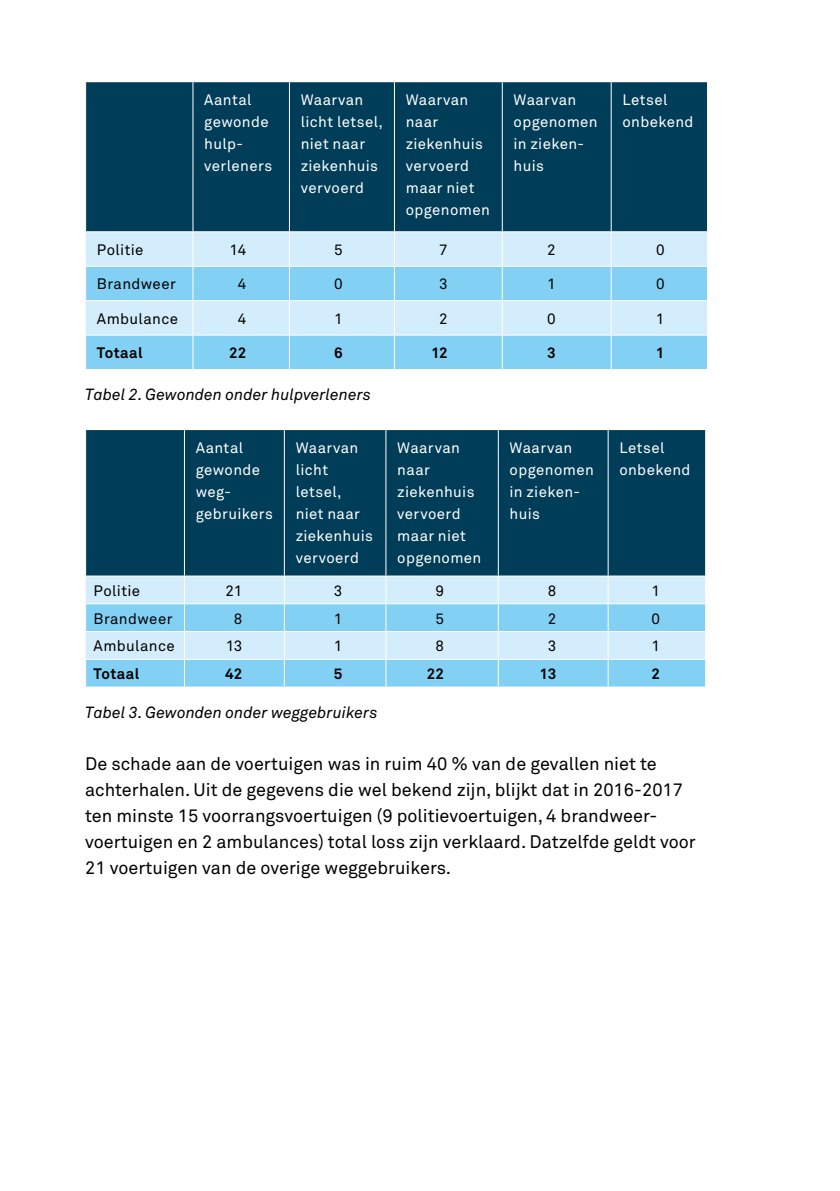
<style>
.page{position:relative;width:840px;height:1191px;background:#fff}
.page>*{position:absolute;margin:0;border:0;box-sizing:border-box;transform-origin:0 0}
.t1{font:18px/26px "Akkurat Std";color:#000}
.t2{font:italic 16px "Akkurat Std";color:#000}
.t3{font:15px/22px "Akkurat Std";letter-spacing:.025em;color:#fff}
.t4{font:15px "Akkurat Std";letter-spacing:.025em;color:#000}
.t5{font:700 15px "Akkurat Std";letter-spacing:.02em;color:#000}
</style>
<div class="page">
<div style="left:86px;top:82px;width:620px;height:149px;background:#003d58"></div>
<div style="left:86px;top:232px;width:620px;height:34px;background:#d4edfc"></div>
<svg style="left:86px;top:267px;width:620px;height:102px;background:#9edaf7"></svg>
<hr style="left:192px;top:232px;width:1px;height:34px;background:#fff">
<hr style="left:289px;top:232px;width:1px;height:34px;background:#fff">
<hr style="left:394px;top:232px;width:1px;height:34px;background:#fff">
<hr style="left:501px;top:232px;width:1px;height:34px;background:#fff">
<hr style="left:610px;top:232px;width:1px;height:34px;background:#fff">
<hr style="left:192px;top:301px;width:1px;height:33px;background:#fff">
<hr style="left:289px;top:301px;width:1px;height:33px;background:#fff">
<hr style="left:394px;top:301px;width:1px;height:33px;background:#fff">
<hr style="left:501px;top:301px;width:1px;height:33px;background:#fff">
<hr style="left:610px;top:301px;width:1px;height:33px;background:#fff">
<hr style="left:192px;top:82px;width:1px;height:149px;background:#fff">
<hr style="left:289px;top:82px;width:1px;height:149px;background:#fff">
<hr style="left:394px;top:82px;width:1px;height:149px;background:#fff">
<hr style="left:501px;top:82px;width:1px;height:149px;background:#fff">
<hr style="left:610px;top:82px;width:1px;height:149px;background:#fff">
<hr style="left:85px;top:300px;width:108px;height:1px;background:#fff">
<hr style="left:192px;top:267px;width:1px;height:33px;background:#fff">
<hr style="left:193px;top:300px;width:96px;height:1px;background:#fff">
<hr style="left:289px;top:267px;width:1px;height:33px;background:#fff">
<hr style="left:289px;top:300px;width:105px;height:1px;background:#fff">
<hr style="left:394px;top:267px;width:1px;height:33px;background:#fff">
<hr style="left:394px;top:300px;width:108px;height:1px;background:#fff">
<hr style="left:501px;top:267px;width:1px;height:33px;background:#fff">
<hr style="left:502px;top:300px;width:109px;height:1px;background:#fff">
<hr style="left:610px;top:267px;width:1px;height:33px;background:#fff">
<hr style="left:611px;top:300px;width:96px;height:1px;background:#fff">
<hr style="left:85px;top:334px;width:108px;height:1px;background:#fff">
<hr style="left:193px;top:334px;width:96px;height:1px;background:#fff">
<hr style="left:192px;top:335px;width:1px;height:34px;background:#fff">
<hr style="left:289px;top:334px;width:105px;height:1px;background:#fff">
<hr style="left:289px;top:335px;width:1px;height:34px;background:#fff">
<hr style="left:394px;top:334px;width:108px;height:1px;background:#fff">
<hr style="left:394px;top:335px;width:1px;height:34px;background:#fff">
<hr style="left:502px;top:334px;width:109px;height:1px;background:#fff">
<hr style="left:501px;top:335px;width:1px;height:34px;background:#fff">
<hr style="left:611px;top:334px;width:96px;height:1px;background:#fff">
<hr style="left:610px;top:335px;width:1px;height:34px;background:#fff">
<div style="left:86px;top:430px;width:618px;height:145px;background:#003d58"></div>
<div style="left:86px;top:576px;width:618px;height:27px;background:#d4edfc"></div>
<svg style="left:86px;top:604px;width:618px;height:82px;background:#9fdaf7"></svg>
<hr style="left:184px;top:430px;width:1px;height:145px;background:#fff">
<hr style="left:284px;top:430px;width:1px;height:145px;background:#fff">
<hr style="left:385px;top:430px;width:1px;height:145px;background:#fff">
<hr style="left:497px;top:430px;width:1px;height:145px;background:#fff">
<hr style="left:607px;top:430px;width:1px;height:145px;background:#fff">
<hr style="left:85px;top:631px;width:99px;height:1px;background:#fff">
<hr style="left:184px;top:631px;width:100px;height:1px;background:#fff">
<hr style="left:284px;top:631px;width:102px;height:1px;background:#fff">
<hr style="left:386px;top:631px;width:112px;height:1px;background:#fff">
<hr style="left:498px;top:631px;width:109px;height:1px;background:#fff">
<hr style="left:607px;top:631px;width:98px;height:1px;background:#fff">
<hr style="left:85px;top:659px;width:99px;height:1px;background:#fff">
<hr style="left:184px;top:659px;width:100px;height:1px;background:#fff">
<svg style="left:184px;top:576px;width:1px;height:110px"></svg>
<hr style="left:284px;top:659px;width:102px;height:1px;background:#fff">
<svg style="left:284px;top:576px;width:1px;height:110px"></svg>
<hr style="left:386px;top:659px;width:112px;height:1px;background:#fff">
<svg style="left:385px;top:576px;width:1px;height:110px"></svg>
<hr style="left:498px;top:659px;width:109px;height:1px;background:#fff">
<svg style="left:497px;top:576px;width:1px;height:110px"></svg>
<hr style="left:607px;top:659px;width:98px;height:1px;background:#fff">
<svg style="left:607px;top:576px;width:1px;height:110px"></svg>
<svg style="left:704px;top:576px;width:1px;height:110px"></svg>
<p class="t3" style="left:204px;top:89px;width:69px">Aantal gewonde hulp&shy;verleners</p>
<p class="t3" style="left:300px;top:89px;width:84px">Waarvan licht letsel, niet naar ziekenhuis vervoerd</p>
<p class="t3" style="left:405px;top:89px;width:86px">Waarvan naar ziekenhuis vervoerd maar niet opgenomen</p>
<p class="t3" style="left:513px;top:89px;width:86px">Waarvan opgenomen in zieken&shy;huis</p>
<p class="t3" style="left:622px;top:89px;width:72px">Letsel onbekend</p>
<p class="t4" style="left:97px;top:241px;width:48px">Politie</p>
<p class="t4" style="left:229px;top:241px;width:18px">14</p>
<p class="t4" style="left:334px;top:241px;width:10px">5</p>
<p class="t4" style="left:439px;top:241px;width:10px">7</p>
<p class="t4" style="left:546px;top:241px;width:10px">2</p>
<p class="t4" style="left:655px;top:241px;width:10px">0</p>
<p class="t4" style="left:97px;top:275px;width:80px">Brandweer</p>
<p class="t4" style="left:238px;top:275px;width:10px">4</p>
<p class="t4" style="left:334px;top:275px;width:10px">0</p>
<p class="t4" style="left:439px;top:275px;width:10px">3</p>
<p class="t4" style="left:546px;top:275px;width:10px">1</p>
<p class="t4" style="left:655px;top:275px;width:10px">0</p>
<p class="t4" style="left:97px;top:310px;width:83px">Ambulance</p>
<p class="t4" style="left:237px;top:310px;width:10px">4</p>
<p class="t4" style="left:334px;top:310px;width:10px">1</p>
<p class="t4" style="left:439px;top:310px;width:10px">2</p>
<p class="t4" style="left:546px;top:310px;width:10px">0</p>
<p class="t4" style="left:655px;top:310px;width:10px">1</p>
<p class="t5" style="left:97px;top:344px;width:47px">Totaal</p>
<p class="t5" style="left:229px;top:344px;width:19px">22</p>
<p class="t5" style="left:334px;top:344px;width:10px">6</p>
<p class="t5" style="left:431px;top:344px;width:18px">12</p>
<p class="t5" style="left:546px;top:344px;width:10px">3</p>
<p class="t5" style="left:655px;top:344px;width:10px">1</p>
<p class="t2" style="left:85px;top:385px;width:287px">Tabel 2. Gewonden onder hulpverleners</p>
<p class="t3" style="left:196px;top:437px;width:79px">Aantal gewonde weg&shy;gebruikers</p>
<p class="t3" style="left:295px;top:437px;width:79px">Waarvan licht letsel, niet naar ziekenhuis vervoerd</p>
<p class="t3" style="left:397px;top:437px;width:86px">Waarvan naar ziekenhuis vervoerd maar niet opgenomen</p>
<p class="t3" style="left:509px;top:437px;width:86px">Waarvan opgenomen in zieken&shy;huis</p>
<p class="t3" style="left:619px;top:437px;width:72px">Letsel onbekend</p>
<p class="t4" style="left:94px;top:582px;width:48px">Politie</p>
<p class="t4" style="left:225px;top:582px;width:18px">21</p>
<p class="t4" style="left:333px;top:582px;width:10px">3</p>
<p class="t4" style="left:435px;top:582px;width:10px">9</p>
<p class="t4" style="left:547px;top:582px;width:10px">8</p>
<p class="t4" style="left:651px;top:582px;width:10px">1</p>
<p class="t4" style="left:94px;top:609px;width:80px">Brandweer</p>
<p class="t4" style="left:234px;top:609px;width:10px">8</p>
<p class="t4" style="left:333px;top:609px;width:10px">1</p>
<p class="t4" style="left:435px;top:609px;width:10px">5</p>
<p class="t4" style="left:547px;top:609px;width:10px">2</p>
<p class="t4" style="left:651px;top:609px;width:10px">0</p>
<p class="t4" style="left:93px;top:637px;width:83px">Ambulance</p>
<p class="t4" style="left:226px;top:637px;width:18px">13</p>
<p class="t4" style="left:333px;top:637px;width:10px">1</p>
<p class="t4" style="left:435px;top:637px;width:10px">8</p>
<p class="t4" style="left:547px;top:637px;width:10px">3</p>
<p class="t4" style="left:651px;top:637px;width:10px">1</p>
<p class="t5" style="left:93px;top:664px;width:47px">Totaal</p>
<p class="t5" style="left:225px;top:664px;width:19px">42</p>
<p class="t5" style="left:333px;top:664px;width:10px">5</p>
<p class="t5" style="left:426px;top:664px;width:19px">22</p>
<p class="t5" style="left:539px;top:664px;width:18px">13</p>
<p class="t5" style="left:651px;top:664px;width:10px">2</p>
<p class="t2" style="left:85px;top:702px;width:294px">Tabel 3. Gewonden onder weggebruikers</p>
<p class="t1" style="left:85px;top:750px;width:612px">De schade aan de voertuigen was in ruim 40 % van de gevallen niet te achterhalen. Uit de gegevens die wel bekend zijn, blijkt dat in 2016-2017 ten minste 15 voorrangsvoertuigen (9 politievoertuigen, 4 brandweer&shy;voertuigen en 2 ambulances) total loss zijn verklaard. Datzelfde geldt voor 21 voertuigen van de overige weggebruikers.</p>
</div>
